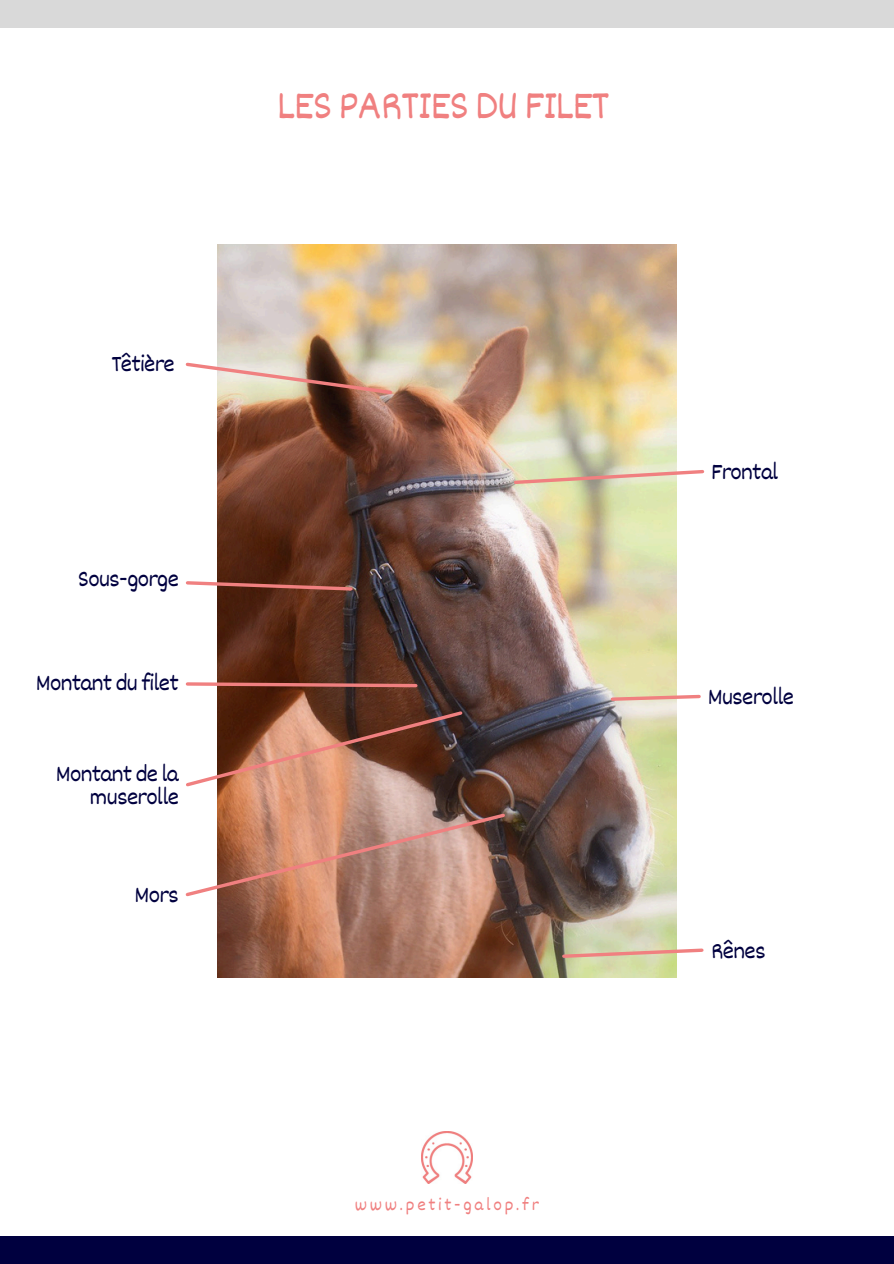
<style>
.page{position:relative;width:894px;height:1264px;background:#fff}
.page>*{position:absolute;margin:0;border:0;box-sizing:border-box;transform-origin:0 0}
.t1{font:42px "Dekko";letter-spacing:-.03em;color:#f08080}
.t2{font:24px/23.7px "Dekko";letter-spacing:-.03em;color:#00003f;text-align:right}
.t3{font:18px "Dekko";letter-spacing:.15em;color:#f08080}
</style>
<div class="page">
<div style="left:0;top:0;width:893px;height:27px;background:#d9d9d9"></div>
<div style="left:0;top:1236px;width:893px;height:27px;background:#00003f"></div>
<img style="left:217px;top:245px;width:459px;height:732px">
<img style="left:185px;top:360px;width:209px;height:36px">
<svg style="left:185px;top:680px;width:234px;height:9px;background:#9b5b51"></svg>
<svg style="left:185px;top:811px;width:322px;height:87px;background:#c1917f"></svg>
<svg style="left:608px;top:693px;width:93px;height:9px"></svg>
<svg style="left:512px;top:468px;width:193px;height:18px;background:#dfcdb4"></svg>
<svg style="left:560px;top:946px;width:144px;height:13px;background:#dcc3aa"></svg>
<svg style="left:186px;top:709px;width:278px;height:79px;background:#9a6d5b"></svg>
<svg style="left:186px;top:579px;width:168px;height:13px;background:#955d51"></svg>
<img style="left:421px;top:1131px;width:52px;height:52px">
<h2 class="t2" style="left:111px;top:350px;width:65px">Têtière</h2>
<h2 class="t2" style="left:78px;top:566px;width:102px">Sous-gorge</h2>
<p class="t2" style="left:36px;top:669px;width:144px">Montant du filet</p>
<h2 class="t2" style="left:56px;top:760px;width:124px">Montant de la muserolle</h2>
<h2 class="t2" style="left:134px;top:881px;width:46px">Mors</h2>
<p class="t1" style="left:277px;top:79px;width:334px">LES PARTIES DU FILET</p>
<p class="t3" style="left:355px;top:1193px;width:185px">www.petit-galop.fr</p>
<h2 class="t2" style="left:711px;top:459px;width:69px">Frontal</h2>
<h2 class="t2" style="left:707px;top:684px;width:88px">Muserolle</h2>
<h2 class="t2" style="left:711px;top:937px;width:56px">Rênes</h2>
</div>
